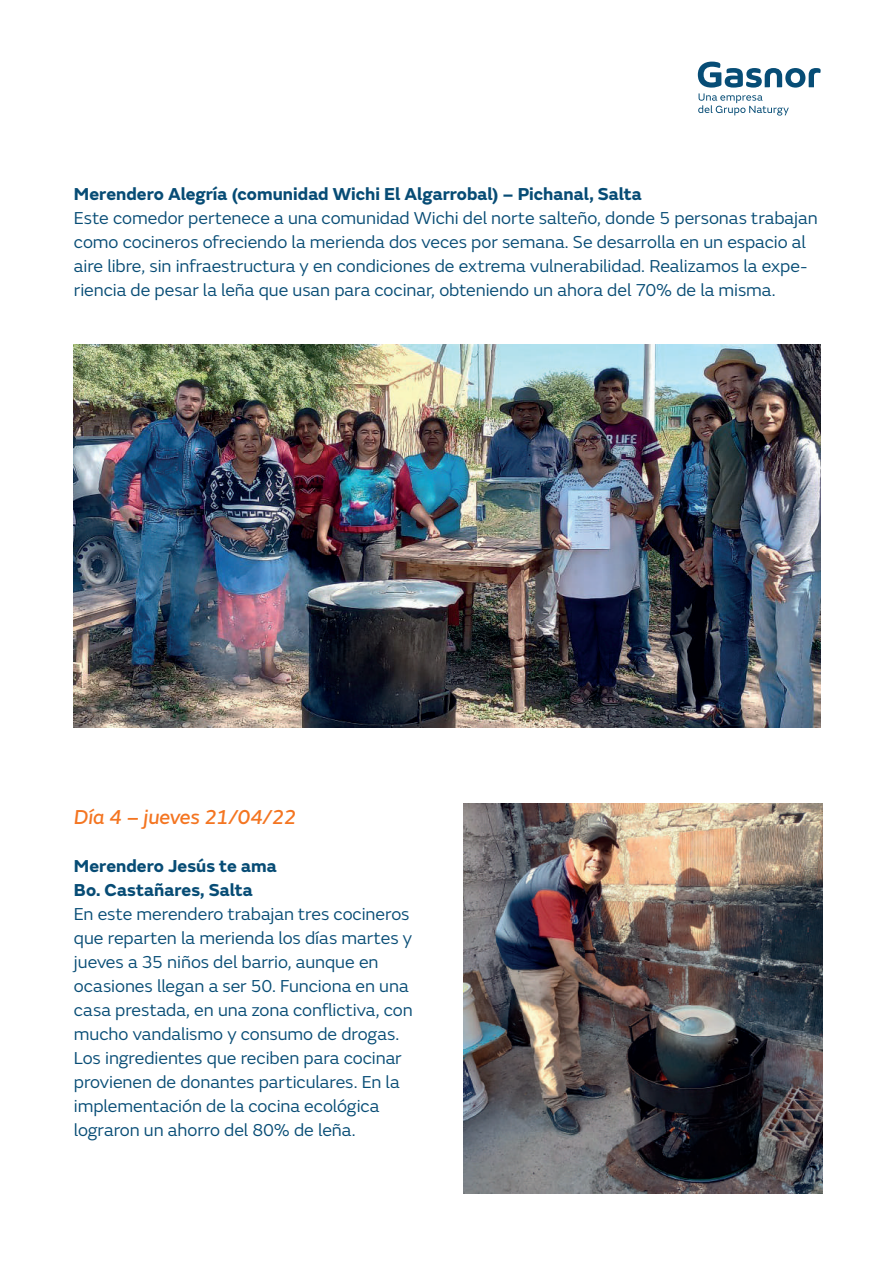
<style>
.page{position:relative;width:893px;height:1263px;background:#fff}
.page>*{position:absolute;margin:0;border:0;box-sizing:border-box;transform-origin:0 0}
.t1{font:italic 21px "FS Emeric Core";letter-spacing:-.005em;color:#f47521}
.t2{font:18px/24px "FS Emeric";letter-spacing:-.005em;color:#074c75}
.t3{font:700 18px/24px "FS Emeric";color:#074c75}
</style>
<div class="page">
<img style="left:74px;top:345px;width:747px;height:383px">
<svg style="left:698px;top:62px;width:123px;height:54px"></svg>
<img style="left:463px;top:804px;width:360px;height:389px">
<p class="t3" style="left:74px;top:180px;width:569px">Merendero Alegría (comunidad Wichi El Algarrobal) – Pichanal, Salta</p>
<p class="t2" style="left:74px;top:205px;width:745px">Este comedor pertenece a una comunidad Wichi del norte salteño, donde 5 personas trabajan como cocineros ofreciendo la merienda dos veces por semana. Se desarrolla en un espacio al aire libre, sin infraestructura y en condiciones de extrema vulnerabilidad. Realizamos la expe&shy;riencia de pesar la leña que usan para cocinar, obteniendo un ahora del 70% de la misma.</p>
<p class="t1" style="left:74px;top:801px;width:224px">Día 4 – jueves 21/04/22</p>
<p class="t3" style="left:74px;top:852px;width:204px">Merendero Jesús te ama<br>Bo. Castañares, Salta</p>
<p class="t2" style="left:74px;top:901px;width:340px">En este merendero trabajan tres cocineros que reparten la merienda los días martes y jueves a 35 niños del barrio, aunque en ocasiones llegan a ser 50. Funciona en una casa prestada, en una zona conflictiva, con mucho vandalismo y consumo de drogas.<br>Los ingredientes que reciben para cocinar provienen de donantes particulares. En la implementación de la cocina ecológica lograron un ahorro del 80% de leña.</p>
</div>
